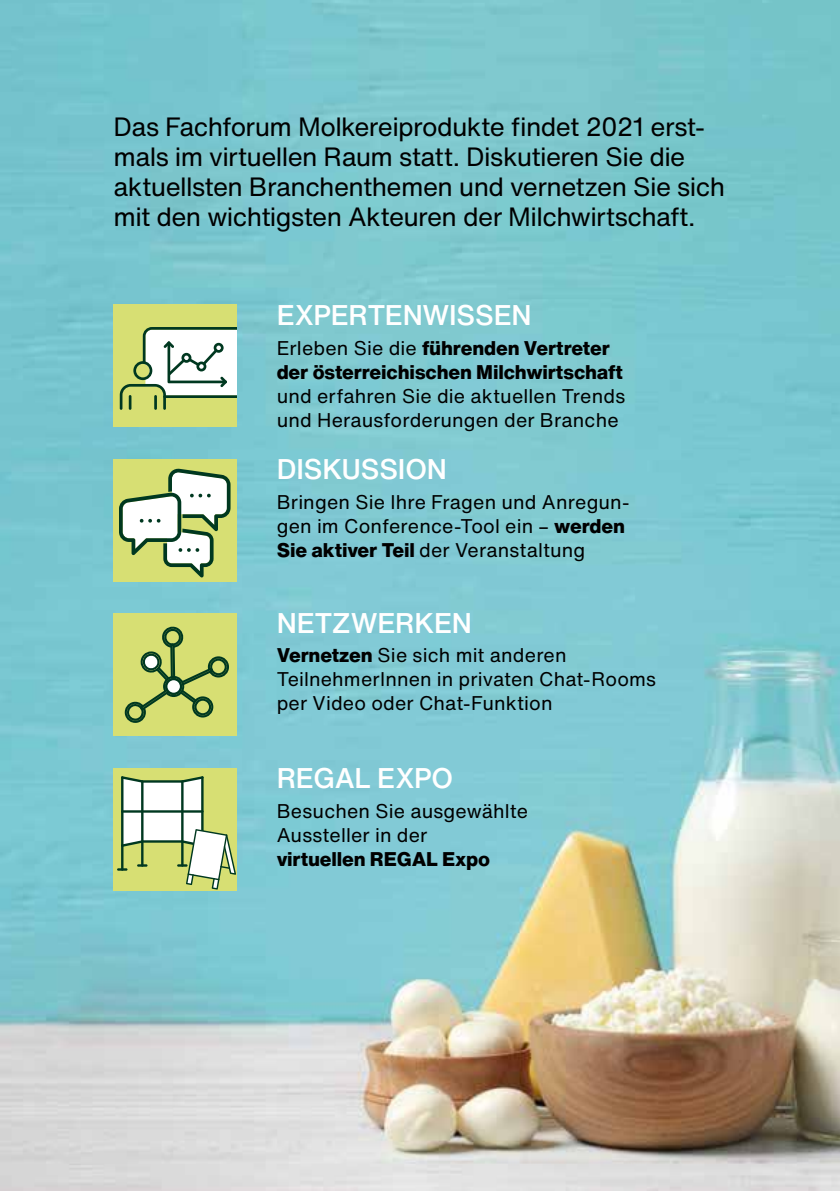
<style>
.page{position:relative;width:840px;height:1191px;background:#fff}
.page>*{position:absolute;margin:0;border:0;box-sizing:border-box;transform-origin:0 0}
.t1{font:500 28px "Helvetica Now Text";letter-spacing:-.01em;color:#fff}
.t2{font:26px/30px "Helvetica Now Text";letter-spacing:-.025em;color:#000}
.t3{font:19.6px/24px "Helvetica Now Text";letter-spacing:.01em;color:#000}
.t4{font:800 19.6px/24px "Helvetica Now Text";letter-spacing:-.01em;color:#000}
.s1{font-weight:400}
.s2{font-weight:800}
</style>
<div class="page">
<img style="left:0;top:60px;width:839px;height:1131px">
<div style="left:113px;top:459px;width:123px;height:123px;background:#d7df73"></div>
<div style="left:113px;top:304px;width:123px;height:123px;background:#d7df73"></div>
<div style="left:113px;top:767px;width:123px;height:123px;background:#d7df73"></div>
<div style="left:113px;top:613px;width:123px;height:123px;background:#d7df73"></div>
<svg style="left:117px;top:327px;width:119px;height:599px"></svg>
<div style="left:166px;top:679px;width:15px;height:14px;background:#fff;border-radius:50%"></div>
<div style="left:165px;top:678px;width:17px;height:17px;border:2px solid #003820;border-radius:50%"></div>
<div style="left:0;top:0;width:839px;height:60px;background:#78c5cd"></div>
<h2 class="t2" style="left:113px;top:111px;width:613px">Das Fachforum Molkereiprodukte findet 2021 erst&shy;mals im virtuellen Raum statt. Diskutieren Sie die aktuellsten Branchenthemen und vernetzen Sie sich mit den wichtigsten Akteuren der Milchwirtschaft.</h2>
<h1 class="t1" style="left:276px;top:294px;width:256px">EXPERTENWISSEN</h1>
<p class="t4" style="left:276px;top:335px;width:348px"><span class="s1">Erleben Sie die</span> führenden Vertreter der österreichischen Milchwirtschaft</p>
<p class="t3" style="left:276px;top:383px;width:350px">und erfahren Sie die aktuellen Trends und Herausforderungen der Branche</p>
<h1 class="t1" style="left:276px;top:448px;width:172px">DISKUSSION</h1>
<p class="t3" style="left:276px;top:489px;width:354px">Bringen Sie Ihre Fragen und Anregun&shy;gen im Conference-Tool ein – <span class="s2">werden<br>Sie aktiver Teil</span> der Veranstaltung</p>
<h1 class="t1" style="left:276px;top:601px;width:197px">NETZWERKEN</h1>
<p class="t3" style="left:276px;top:642px;width:380px"><span class="s2">Vernetzen</span> Sie sich mit anderen<br>TeilnehmerInnen in privaten Chat-Rooms per Video oder Chat-Funktion</p>
<h1 class="t1" style="left:276px;top:757px;width:178px">REGAL EXPO</h1>
<p class="t3" style="left:276px;top:798px;width:253px">Besuchen Sie ausgewählte<br>Aussteller in der</p>
<p class="t4" style="left:276px;top:846px;width:215px">virtuellen REGAL Expo</p>
</div>
